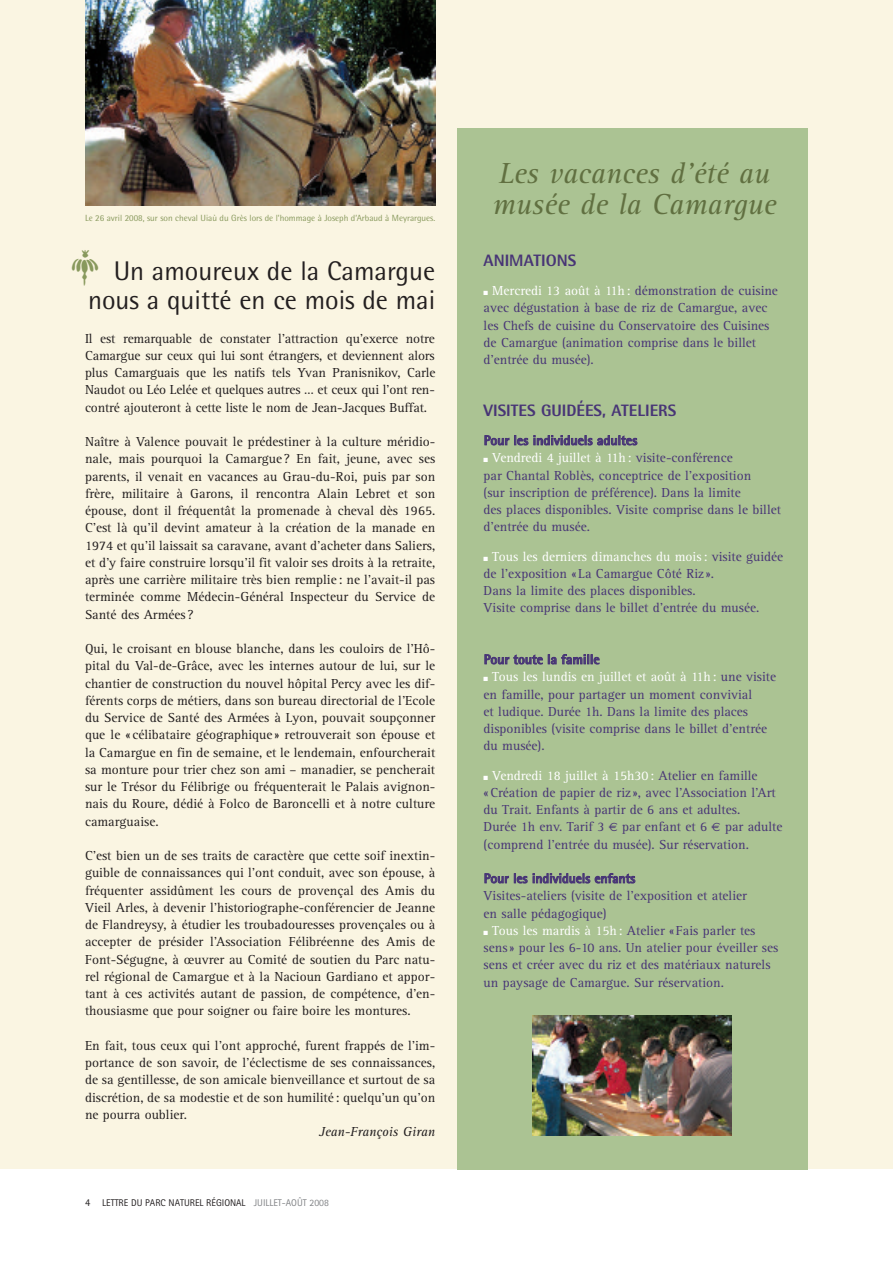
<style>
.page{position:relative;width:893px;height:1263px;background:#fff}
.page>*{position:absolute;margin:0;border:0;box-sizing:border-box;transform-origin:0 0}
.t1{font:italic 30px/31.5px "Rotis Serif";color:#617041}
.t2{font:27px/28.5px "Rotis Semi Sans";color:#231f20;text-align:right}
.t3{font:800 16.5px "Rotis Semi Sans";color:#483576}
.t4{font:13.5px/17.2px "Rotis Serif";color:#231f20;text-align:justify}
.t5{font:13.5px/17.2px "Rotis Serif";color:#483576}
.t6{font:700 13.5px "Rotis Semi Sans";color:#483576}
.t7{font:700 13.5px "Rotis Sans Serif";color:#483576}
.t8{font:italic 13.5px "Rotis Serif";color:#231f20}
.t9{font:9.75px "Rotis Sans Serif";color:#231f20}
.t10{font:9px "Rotis Semi Sans";color:#88995d}
.s1{font-size:10.5px}
.s2{color:#808285}
.s3{color:#fff}
.s4{font-family:"Euro Sans";font-size:12px}
</style>
<div class="page">
<div style="left:0;top:0;width:893px;height:1236px;background:#faf5e2"></div>
<div style="left:0;top:1169px;width:893px;height:94px;background:#fff"></div>
<div style="left:457px;top:128px;width:351px;height:1041px;background:#abc393"></div>
<img style="left:85px;top:0;width:350px;height:205px">
<img style="left:532px;top:1015px;width:199px;height:120px">
<p class="t10" style="left:85px;top:214px;width:352px">Le 26 avril 2008, sur son cheval Uiaù du Grès lors de l’hommage à Joseph d’Arbaud à Meyrargues.</p>
<h2 class="t2" style="left:88px;top:260px;width:349px">Un amoureux de la Camargue nous a quitté en ce mois de mai</h2>
<p class="t4" style="left:85px;top:331px;width:352px">Il est remarquable de constater l’attraction qu’exerce notre Camargue sur ceux qui lui sont étrangers, et deviennent alors plus Camarguais que les natifs tels Yvan Pranisnikov, Carle Naudot ou Léo Lelée et quelques autres … et ceux qui l’ont ren&shy;contré ajouteront à cette liste le nom de Jean-Jacques Buffat.</p>
<p class="t4" style="left:85px;top:434px;width:352px">Naître à Valence pouvait le prédestiner à la culture méridio&shy;nale, mais pourquoi la Camargue? En fait, jeune, avec ses parents, il venait en vacances au Grau-du-Roi, puis par son frère, militaire à Garons, il rencontra Alain Lebret et son épouse, dont il fréquentât la promenade à cheval dès 1965.<br>C’est là qu’il devint amateur à la création de la manade en 1974 et qu’il laissait sa caravane, avant d’acheter dans Saliers, et d’y faire construire lorsqu’il fit valoir ses droits à la retraite, après une carrière militaire très bien remplie : ne l’avait-il pas terminée comme Médecin-Général Inspecteur du Service de Santé des Armées ?</p>
<p class="t4" style="left:85px;top:641px;width:352px">Qui, le croisant en blouse blanche, dans les couloirs de l’Hô&shy;pital du Val-de-Grâce, avec les internes autour de lui, sur le chantier de construction du nouvel hôpital Percy avec les dif&shy;férents corps de métiers, dans son bureau directorial de l’Ecole du Service de Santé des Armées à Lyon, pouvait soupçonner que le «célibataire géographique» retrouverait son épouse et la Camargue en fin de semaine, et le lendemain, enfourcherait sa monture pour trier chez son ami – manadier, se pencherait sur le Trésor du Félibrige ou fréquenterait le Palais avignon&shy;nais du Roure, dédié à Folco de Baroncelli et à notre culture camarguaise.</p>
<p class="t4" style="left:85px;top:848px;width:352px">C’est bien un de ses traits de caractère que cette soif inextin&shy;guible de connaissances qui l’ont conduit, avec son épouse, à fréquenter assidûment les cours de provençal des Amis du Vieil Arles, à devenir l’historiographe-conférencier de Jeanne de Flandreysy, à étudier les troubadouresses provençales ou à accepter de présider l’Association Félibréenne des Amis de Font-Ségugne, à œuvrer au Comité de soutien du Parc natu&shy;rel régional de Camargue et à la Nacioun Gardiano et appor&shy;tant à ces activités autant de passion, de compétence, d’en&shy;thousiasme que pour soigner ou faire boire les montures.</p>
<p class="t4" style="left:85px;top:1038px;width:352px">En fait, tous ceux qui l’ont approché, furent frappés de l’im&shy;portance de son savoir, de l’éclectisme de ses connaissances, de sa gentillesse, de son amicale bienveillance et surtout de sa discrétion, de sa modestie et de son humilité: quelqu’un qu’on ne pourra oublier.</p>
<p class="t8" style="left:319px;top:1127px;width:117px">Jean-François Giran</p>
<p class="t9" style="left:85px;top:1200px;width:245px"><span class="s1">4</span> LETTRE DU PARC NATUREL RÉGIONAL <span class="s2">JUILLET-AOÛT 2008</span></p>
<h1 class="t1" style="left:492px;top:160px;width:285px">Les vacances d’été au musée de la Camargue</h1>
<p class="t3" style="left:484px;top:254px;width:94px">ANIMATIONS</p>
<p class="t5" style="left:484px;top:283px;width:296px"><span class="s3">■ Mercredi 13 août à 11h:</span> démonstration de cuisine avec dégustation à base de riz de Camargue, avec les Chefs de cuisine du Conservatoire des Cuisines de Camargue (animation comprise dans le billet d’entrée du musée).</p>
<p class="t3" style="left:484px;top:404px;width:194px">VISITES GUIDÉES, ATELIERS</p>
<p class="t6" style="left:484px;top:436px;width:155px">Pour les individuels adultes</p>
<p class="t5" style="left:484px;top:451px;width:299px"><span class="s3">■ Vendredi 4 juillet à 11h:</span> visite-conférence<br>par Chantal Roblès, conceptrice de l’exposition<br>(sur inscription de préférence). Dans la limite<br>des places disponibles. Visite comprise dans le billet d’entrée du musée.</p>
<p class="t5" style="left:484px;top:549px;width:301px"><span class="s3">■ Tous les derniers dimanches du mois:</span> visite guidée de l’exposition «La Camargue Côté Riz».<br>Dans la limite des places disponibles.<br>Visite comprise dans le billet d’entrée du musée.</p>
<p class="t6" style="left:484px;top:655px;width:117px">Pour toute la famille</p>
<p class="t5" style="left:484px;top:670px;width:294px"><span class="s3">■ Tous les lundis en juillet et août à 11h:</span> une visite en famille, pour partager un moment convivial<br>et ludique. Durée 1h. Dans la limite des places disponibles (visite comprise dans le billet d’entrée du musée).</p>
<p class="t5" style="left:484px;top:768px;width:300px"><span class="s3">■ Vendredi 18 juillet à 15h30:</span> Atelier en famille «Création de papier de riz », avec l’Association l’Art du Trait. Enfants à partir de 6 ans et adultes.<br>Durée 1h env. Tarif 3 <span class="s4">€</span> par enfant et 6 <span class="s4">€</span> par adulte (comprend l’entrée du musée). Sur réservation.</p>
<p class="t7" style="left:484px;top:874px;width:153px">Pour les individuels enfants</p>
<p class="t5" style="left:484px;top:889px;width:265px">Visites-ateliers (visite de l’exposition et atelier en salle pédagogique)</p>
<p class="t5" style="left:484px;top:923px;width:296px"><span class="s3">■ Tous les mardis à 15h:</span> Atelier «Fais parler tes sens» pour les 6-10 ans. Un atelier pour éveiller ses sens et créer avec du riz et des matériaux naturels un paysage de Camargue. Sur réservation.</p>
</div>
